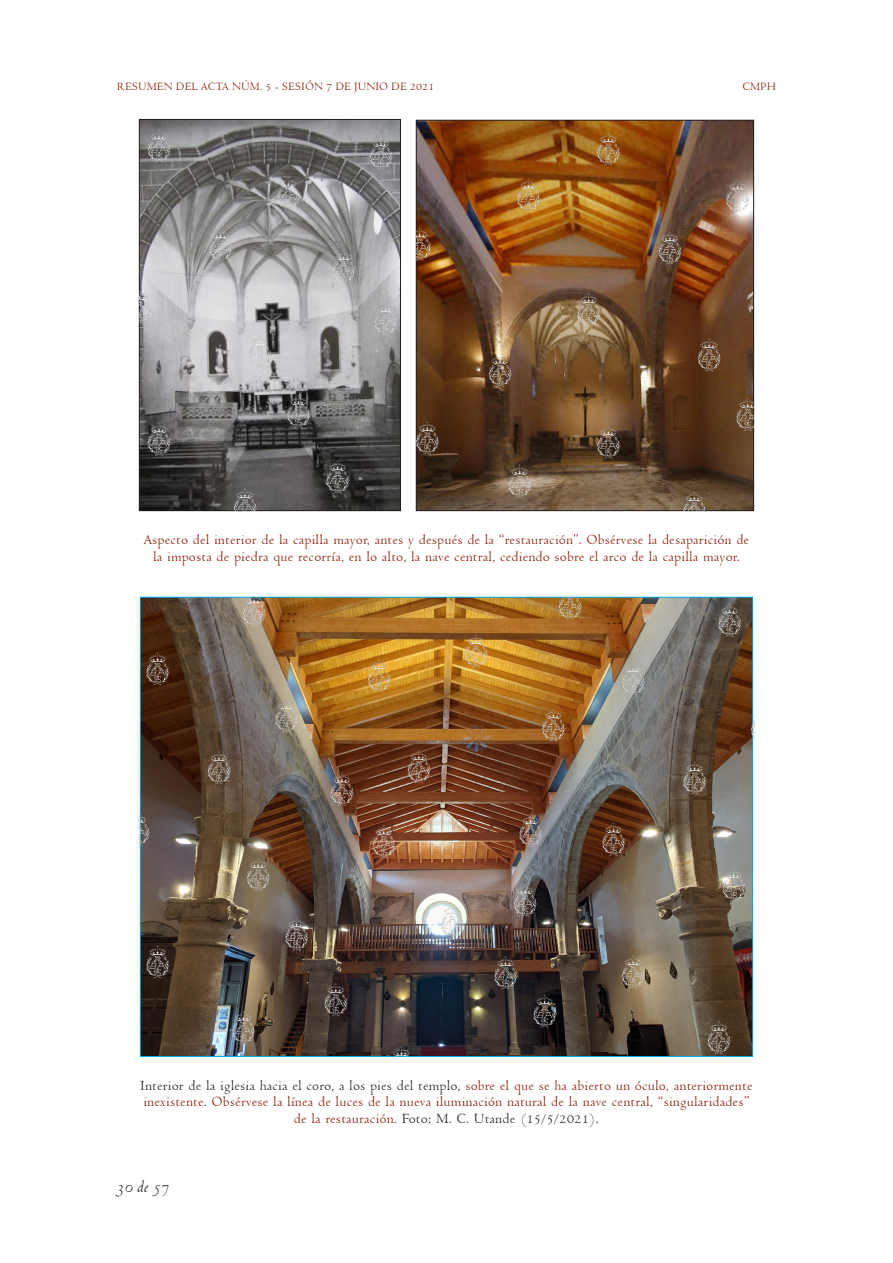
<style>
.page{position:relative;width:893px;height:1263px;background:#fff}
.page>*{position:absolute;margin:0;border:0;box-sizing:border-box;transform-origin:0 0}
.t1{font:italic 18px "Venetian 301 BT";color:#231f20}
.PIE_DE_FOTO_10_11{font:15px/16.5px "Venetian 301 BT";color:#891a02;text-align:center}
.t2{font:12px "Venetian 301 BT";color:#891a02}
.s1{color:#231f20}
</style>
<div class="page">
<img style="left:415px;top:119px;width:339px;height:393px">
<img style="left:139px;top:119px;width:261px;height:393px">
<img style="left:139px;top:595px;width:615px;height:462px">
<p class="t2" style="left:117px;top:80px;width:319px">RESUMEN DEL ACTA NÚM. 5 - SESIÓN 7 DE JUNIO DE 2021</p>
<p class="t2" style="left:742px;top:80px;width:35px">CMPH</p>
<p class="PIE_DE_FOTO_10_11" style="left:144px;top:531px;width:607px">Aspecto del interior de la capilla mayor, antes y después de la “restauración”. Obsérvese la desaparición de la imposta de piedra que recorría, en lo alto, la nave central, cediendo sobre el arco de la capilla mayor.</p>
<p class="PIE_DE_FOTO_10_11" style="left:140px;top:1077px;width:614px"><span class="s1">Interior de la iglesia hacia el coro, a los pies del templo,</span> sobre el que se ha abierto un óculo, anteriormente inexistente<span class="s1">.</span> Obsérvese la línea de luces de la nueva iluminación natural de la nave central, “singularidades” de la restauración. <span class="s1">Foto: M. C. Utande (15/5/2021).</span></p>
<p class="t1" style="left:117px;top:1177px;width:54px">30 de 57</p>
</div>
